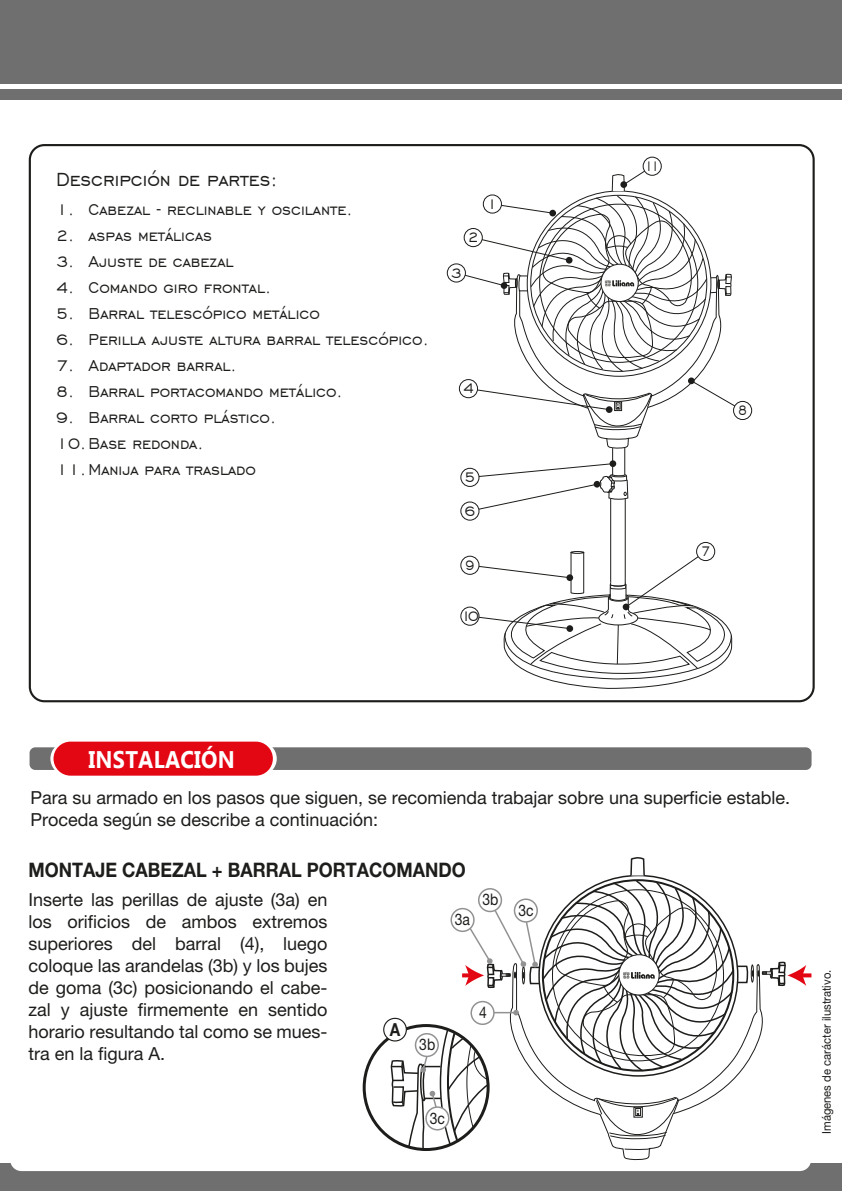
<style>
.page{position:relative;width:842px;height:1191px;background:#fff}
.page>*{position:absolute;margin:0;border:0;box-sizing:border-box;transform-origin:0 0}
.t1{font:24px "Engravers Gothic BT";color:#1d1d1b;scale:.9 1}
.t2{font:700 24px "Gadugi";letter-spacing:.01em;color:#fff;scale:.9 1}
.t3{font:20px "Engravers Gothic BT";color:#1d1d1b;scale:.9 1}
.t4{font:700 20px "Helvetica Neue";color:#1d1d1b;scale:.9 1}
.t5{font:18px/22px "Helvetica Neue";color:#1d1d1b;text-align:justify}
.t6{font:18px "Engravers Gothic BT";color:#1d1d1b;scale:.9 1}
.t7{font:18px "Engravers Gothic BT";color:#1d1d1b;scale:.75 1}
.t8{font:700 18px "Helvetica Neue";color:#1d1d1b;scale:.85 1}
.t9{font:16px "Helvetica Neue";color:#1d1d1b;scale:.87 1}
.t10{font:12px "Helvetica Neue";color:#1d1d1b;scale:.94 1}
</style>
<div class="page">
<div style="left:0;top:1163px;width:842px;height:28px;background:#706f6f"></div>
<div style="left:10px;top:1149px;width:801px;height:22px;background:#fff;border-radius:11px"></div>
<div style="left:0;top:0;width:842px;height:83px;background:#706f6f"></div>
<div style="left:0;top:89px;width:842px;height:10px;background:#706f6f"></div>
<svg style="left:384px;top:1018px;width:22px;height:23px"></svg>
<div style="left:383px;top:1017px;width:24px;height:24px;border:1px solid #1d1d1b;border-radius:50%"></div>
<div style="left:30px;top:747px;width:781px;height:23px;background:#706f6f;border-radius:6px"></div>
<div style="left:54px;top:741px;width:219px;height:34px;background:#e30613;border-radius:17px"></div>
<svg style="left:606px;top:437px;width:23px;height:3px"></svg>
<svg style="left:447px;top:264px;width:18px;height:18px"></svg>
<div style="left:447px;top:263px;width:19px;height:19px;border:1px solid #1d1d1b;border-radius:50%"></div>
<div style="left:643px;top:157px;width:19px;height:19px;border:1px solid #1d1d1b;border-radius:50%"></div>
<div style="left:733px;top:401px;width:19px;height:19px;border:1px solid #1d1d1b;border-radius:50%"></div>
<div style="left:460px;top:606px;width:19px;height:20px;border:1px solid #1d1d1b;border-radius:50%"></div>
<div style="left:460px;top:555px;width:19px;height:20px;border:1px solid #1d1d1b;border-radius:50%"></div>
<div style="left:460px;top:501px;width:19px;height:19px;border:1px solid #1d1d1b;border-radius:50%"></div>
<div style="left:460px;top:468px;width:19px;height:19px;border:1px solid #1d1d1b;border-radius:50%"></div>
<svg style="left:455px;top:165px;width:289px;height:265px"></svg>
<div style="left:483px;top:195px;width:18px;height:18px;background:#fff;border-radius:50%"></div>
<div style="left:483px;top:194px;width:19px;height:20px;border:1px solid #1d1d1b;border-radius:50%"></div>
<div style="left:549px;top:210px;width:7px;height:6px;background:#1d1d1b;border-radius:50%"></div>
<svg style="left:806px;top:973px;width:5px;height:4px"></svg>
<svg style="left:390px;top:857px;width:416px;height:315px"></svg>
<div style="left:470px;top:1000px;width:25px;height:25px;border:2px solid #929292;border-radius:50%"></div>
<svg style="left:469px;top:447px;width:264px;height:241px"></svg>
<h1 class="t1" style="left:56px;top:166px;width:248px">Descripción de partes:</h1>
<p class="t3" style="left:56px;top:198px;width:331px">1. Cabezal - reclinable y oscilante.</p>
<p class="t3" style="left:56px;top:224px;width:175px">2. aspas metálicas</p>
<p class="t3" style="left:56px;top:250px;width:199px">3. Ajuste de cabezal</p>
<p class="t3" style="left:56px;top:276px;width:240px">4. Comando giro frontal.</p>
<p class="t3" style="left:56px;top:302px;width:295px">5. Barral telescópico metálico</p>
<p class="t3" style="left:56px;top:328px;width:416px">6. Perilla ajuste altura barral telescópico.</p>
<p class="t3" style="left:56px;top:354px;width:202px">7. Adaptador barral.</p>
<p class="t3" style="left:56px;top:380px;width:320px">8. Barral portacomando metálico.</p>
<p class="t3" style="left:56px;top:406px;width:246px">9. Barral corto plástico.</p>
<p class="t3" style="left:56px;top:432px;width:165px">10. Base redonda.</p>
<p class="t3" style="left:56px;top:458px;width:224px">11. Manija para traslado</p>
<p class="t6" style="left:468px;top:227px;width:14px">2</p>
<p class="t6" style="left:451px;top:263px;width:14px">3</p>
<p class="t6" style="left:487px;top:194px;width:14px">1</p>
<p class="t6" style="left:463px;top:378px;width:14px">4</p>
<p class="t6" style="left:464px;top:467px;width:14px">5</p>
<p class="t6" style="left:464px;top:501px;width:14px">6</p>
<p class="t7" style="left:465px;top:555px;width:14px">9</p>
<p class="t6" style="left:461px;top:606px;width:22px">10</p>
<p class="t7" style="left:644px;top:156px;width:22px">11</p>
<p class="t7" style="left:738px;top:400px;width:14px">8</p>
<p class="t7" style="left:701px;top:541px;width:14px">7</p>
<h1 class="t2" style="left:89px;top:744px;width:164px">INSTALACIÓN</h1>
<p class="t5" style="left:30px;top:786px;width:761px">Para su armado en los pasos que siguen, se recomienda trabajar sobre una superficie estable.<br>Proceda según se describe a continuación:</p>
<p class="t4" style="left:29px;top:857px;width:487px">MONTAJE CABEZAL + BARRAL PORTACOMANDO</p>
<p class="t5" style="left:29px;top:888px;width:300px">Inserte las perillas de ajuste (3a) en los orificios de ambos extremos superiores del barral (4), luego coloque las arandelas (3b) y los bujes de goma (3c) posicionando el cabe&shy;zal y ajuste firmemente en sentido horario resultando tal como se mues&shy;tra en la figura A.</p>
<p class="t9" style="left:455px;top:910px;width:19px">3a</p>
<p class="t8" style="left:390px;top:1018px;width:14px">A</p>
<p class="t9" style="left:419px;top:1035px;width:20px">3b</p>
<p class="t9" style="left:482px;top:890px;width:20px">3b</p>
<p class="t9" style="left:479px;top:1002px;width:10px">4</p>
<p class="t9" style="left:430px;top:1108px;width:19px">3c</p>
<p class="t9" style="left:518px;top:900px;width:19px">3c</p>
<p class="t10" style="left:819px;top:1134px;width:176px;rotate:-90deg">Imágenes de carácter ilustrativo.</p>
</div>
